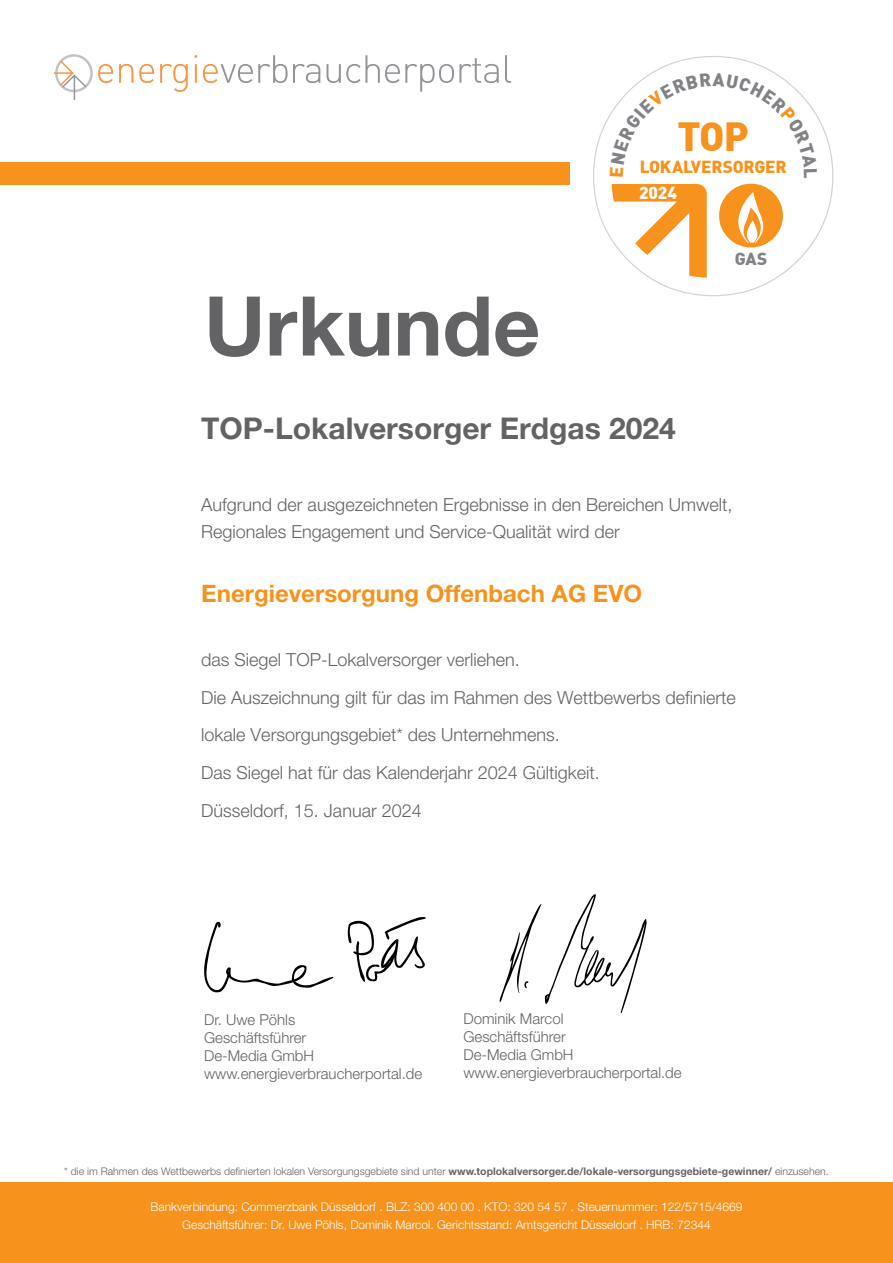
<style>
.page{position:relative;width:893px;height:1263px;background:#fff}
.page>*{position:absolute;margin:0;border:0;box-sizing:border-box;transform-origin:0 0}
.t1{font:700 82.5px "Helvetica Neue LT Std";color:#636366}
.t2{font:900 39.9px "DIN";color:#f7931d}
.t3{font:700 30px "Helvetica Neue LT Std";color:#636366}
.t4{font:700 24px "Helvetica Neue LT Std";color:#f7931d}
.t5{font:300 18px/37.8px "Helvetica Neue LT Std";color:#636366}
.t6{font:900 17.1px "DIN";letter-spacing:-.01em;color:#f7931d}
.t7{font:900 17.1px "DIN";color:#fff}
.t8{font:900 17.1px "DIN";color:#808285}
.t9{font:300 15px "Helvetica Neue LT Std";color:#636366}
.t10{font:300 12px/18px "Helvetica Neue LT Std";color:#fff;text-align:center}
.t11{font:300 10.5px "Helvetica Neue LT Std";color:#636366}
.s1{font-weight:700}
</style>
<div class="page">
<div style="left:0;top:162px;width:570px;height:23px;background:#f7931d"></div>
<div style="left:55px;top:54px;width:38px;height:38px;border:2px solid #c1c3c5;border-radius:50%"></div>
<svg style="left:54px;top:61px;width:32px;height:39px"></svg>
<svg style="left:98px;top:64px;width:15px;height:19px"></svg>
<svg style="left:119px;top:64px;width:14px;height:19px"></svg>
<svg style="left:139px;top:64px;width:15px;height:19px"></svg>
<svg style="left:160px;top:64px;width:28px;height:28px"></svg>
<svg style="left:195px;top:64px;width:2px;height:19px"></svg>
<svg style="left:203px;top:55px;width:117px;height:28px"></svg>
<svg style="left:327px;top:55px;width:172px;height:37px"></svg>
<svg style="left:505px;top:55px;width:6px;height:28px"></svg>
<svg style="left:593px;top:56px;width:241px;height:241px"></svg>
<svg style="left:719px;top:184px;width:64px;height:63px"></svg>
<svg style="left:612px;top:184px;width:95px;height:94px"></svg>
<div style="left:0;top:1182px;width:893px;height:81px;background:#f7931d"></div>
<svg style="left:500px;top:894px;width:147px;height:119px"></svg>
<svg style="left:204px;top:917px;width:222px;height:75px"></svg>
<svg style="left:610px;top:73px;width:207px;height:105px"></svg>
<p class="t2" style="left:677px;top:110px;width:73px">TOP</p>
<p class="t6" style="left:640px;top:156px;width:149px">LOKALVERSORGER</p>
<p class="t1" style="left:204px;top:275px;width:338px">Urkunde</p>
<p class="t7" style="left:639px;top:181px;width:39px">2024</p>
<p class="t3" style="left:201px;top:409px;width:476px">TOP-Lokalversorger Erdgas 2024</p>
<p class="t8" style="left:735px;top:247px;width:34px">GAS</p>
<p class="t5" style="left:201px;top:491px;width:533px;line-height:27px">Aufgrund der ausgezeichneten Ergebnisse in den Bereichen Umwelt,<br>Regionales Engagement und Service-Qualität wird der</p>
<p class="t4" style="left:201px;top:579px;width:442px">Energieversorgung Offenbach AG EVO</p>
<p class="t5" style="left:201px;top:640px;width:536px">das Siegel TOP-Lokalversorger verliehen.<br>Die Auszeichnung gilt für das im Rahmen des Wettbewerbs definierte lokale Versorgungsgebiet* des Unternehmens.<br>Das Siegel hat für das Kalenderjahr 2024 Gültigkeit.<br>Düsseldorf, 15. Januar 2024</p>
<p class="t9" style="left:204px;top:1010px;width:93px">Dr. Uwe Pöhls</p>
<p class="t9" style="left:204px;top:1028px;width:104px">Geschäftsführer</p>
<p class="t9" style="left:204px;top:1046px;width:112px">De-Media GmbH</p>
<p class="t9" style="left:204px;top:1064px;width:220px">www.energieverbraucherportal.de</p>
<p class="t9" style="left:463px;top:1010px;width:102px">Dominik Marcol</p>
<p class="t9" style="left:463px;top:1028px;width:104px">Geschäftsführer</p>
<p class="t9" style="left:463px;top:1046px;width:112px">De-Media GmbH</p>
<p class="t9" style="left:463px;top:1064px;width:220px">www.energieverbraucherportal.de</p>
<p class="t11" style="left:64px;top:1165px;width:766px">* die im Rahmen des Wettbewerbs definierten lokalen Versorgungsgebiete sind unter <span class="s1">www.toplokalversorger.de/lokale-versorgungsgebiete-gewinner/</span> einzusehen.</p>
<p class="t10" style="left:150px;top:1198px;width:594px">Bankverbindung: Commerzbank Düsseldorf . BLZ: 300 400 00 . KTO: 320 54 57 . Steuernummer: 122/5715/4669<br>Geschäftsführer: Dr. Uwe Pöhls, Dominik Marcol. Gerichtsstand: Amtsgericht Düsseldorf . HRB: 72344</p>
</div>
